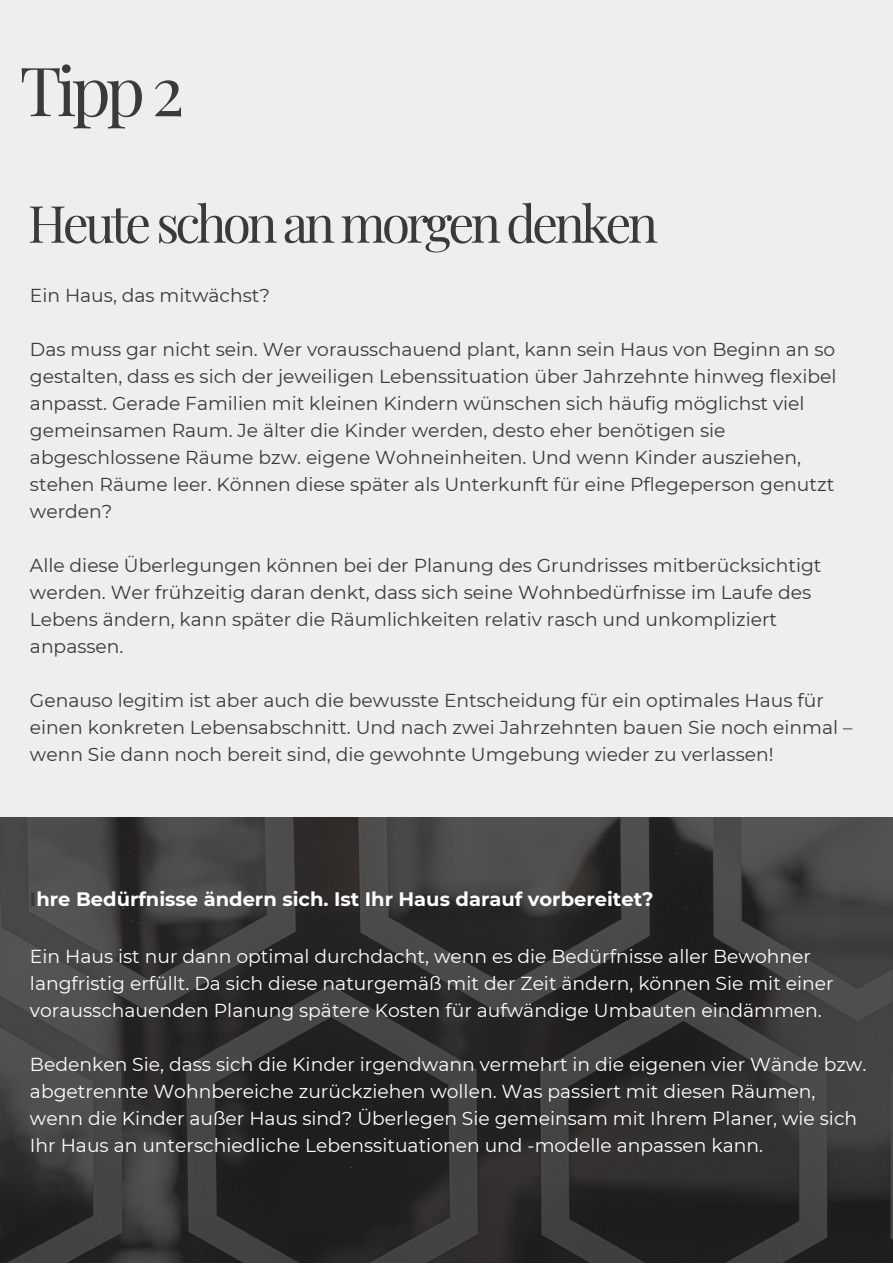
<style>
.page{position:relative;width:893px;height:1264px;background:#fff}
.page>*{position:absolute;margin:0;border:0;box-sizing:border-box;transform-origin:0 0}
.t1{font:67.8px "Playfair Display";color:#3b3939}
.t2{font:51.3px "Playfair Display";letter-spacing:-.075em;color:#3b3939}
.t3{font:700 19.5px "Montserrat";color:#fff}
.t4{font:18.75px/27px "Montserrat";color:#3b3939}
.t5{font:18.75px/27px "Montserrat";color:#fff}
.s1{color:#3b3939}
</style>
<div class="page">
<div style="left:0;top:0;width:892px;height:1262px;background:#efeeec"></div>
<img style="left:0;top:817px;width:892px;height:445px">
<p class="t1" style="left:20px;top:43px;width:166px">Tipp 2</p>
<p class="t2" style="left:28px;top:187px;width:631px">Heute schon an morgen denken</p>
<p class="t4" style="left:30px;top:281px;width:241px">Ein Haus, das mitwächst?</p>
<p class="t4" style="left:30px;top:335px;width:807px">Das muss gar nicht sein. Wer vorausschauend plant, kann sein Haus von Beginn an so gestalten, dass es sich der jeweiligen Lebenssituation über Jahrzehnte hinweg flexibel anpasst. Gerade Familien mit kleinen Kindern wünschen sich häufig möglichst viel gemeinsamen Raum. Je älter die Kinder werden, desto eher benötigen sie abgeschlossene Räume bzw. eigene Wohneinheiten. Und wenn Kinder ausziehen, stehen Räume leer. Können diese später als Unterkunft für eine Pflegeperson genutzt werden?</p>
<p class="t4" style="left:30px;top:551px;width:793px">Alle diese Überlegungen können bei der Planung des Grundrisses mitberücksichtigt werden. Wer frühzeitig daran denkt, dass sich seine Wohnbedürfnisse im Laufe des Lebens ändern, kann später die Räumlichkeiten relativ rasch und unkompliziert anpassen.</p>
<p class="t4" style="left:30px;top:686px;width:823px">Genauso legitim ist aber auch die bewusste Entscheidung für ein optimales Haus für einen konkreten Lebensabschnitt. Und nach zwei Jahrzehnten bauen Sie noch einmal – wenn Sie dann noch bereit sind, die gewohnte Umgebung wieder zu verlassen!</p>
<p class="t3" style="left:30px;top:887px;width:625px"><span class="s1">I</span>hre Bedürfnisse ändern sich. Ist Ihr Haus darauf vorbereitet?</p>
<p class="t5" style="left:30px;top:943px;width:805px">Ein Haus ist nur dann optimal durchdacht, wenn es die Bedürfnisse aller Bewohner langfristig erfüllt. Da sich diese naturgemäß mit der Zeit ändern, können Sie mit einer vorausschauenden Planung spätere Kosten für aufwändige Umbauten eindämmen.</p>
<p class="t5" style="left:30px;top:1051px;width:837px">Bedenken Sie, dass sich die Kinder irgendwann vermehrt in die eigenen vier Wände bzw. abgetrennte Wohnbereiche zurückziehen wollen. Was passiert mit diesen Räumen, wenn die Kinder außer Haus sind? Überlegen Sie gemeinsam mit Ihrem Planer, wie sich Ihr Haus an unterschiedliche Lebenssituationen und -modelle anpassen kann.</p>
</div>
